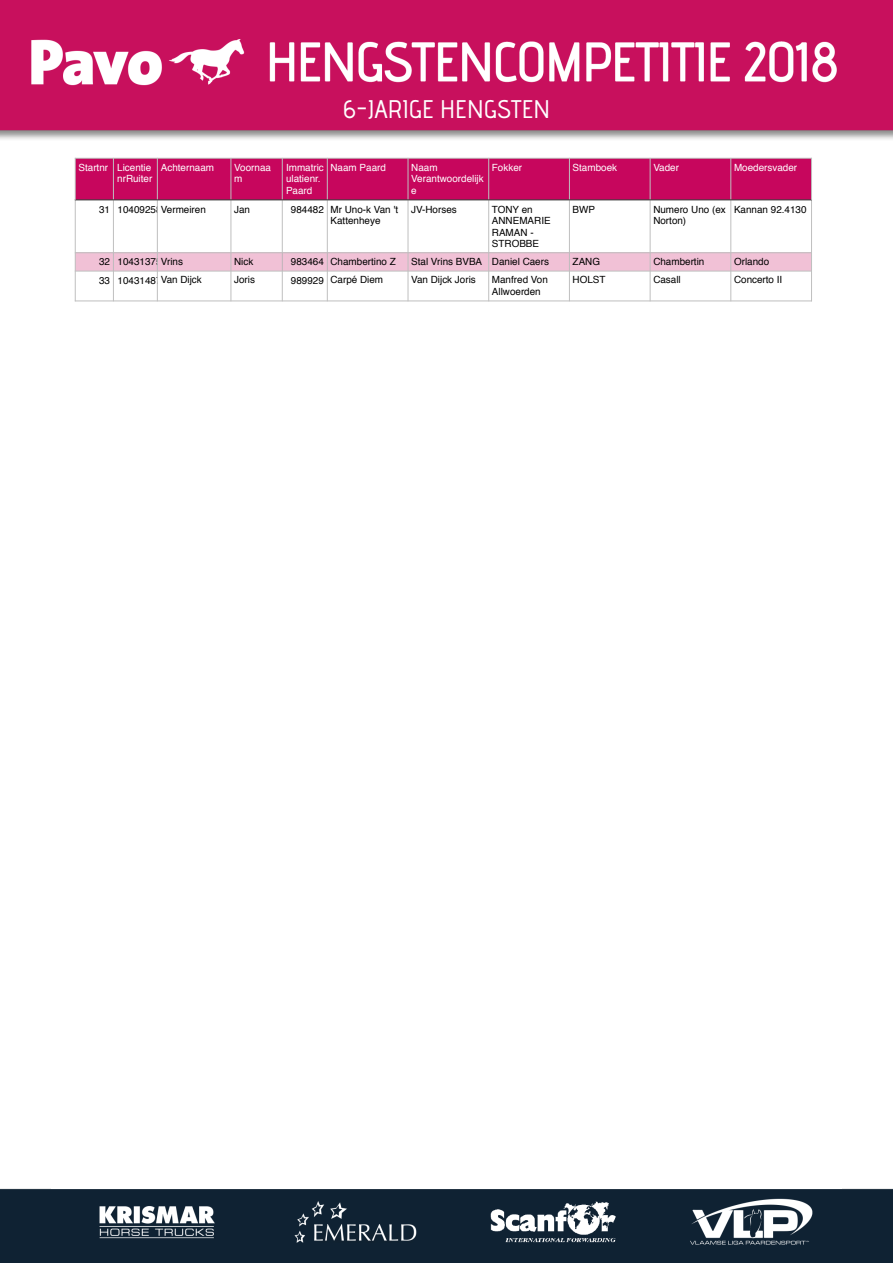
<style>
.page{position:relative;width:893px;height:1263px;background:#fff}
.page>*{position:absolute;margin:0;border:0;box-sizing:border-box;transform-origin:0 0}
.t1{font:25.5px "advent Bd 1";color:#fff}
.t2{font:9.9px/11.6px "Helvetica";color:#000}
.t3{font:9.9px/11.6px "Helvetica";color:#fff}
</style>
<div class="page">
<img style="left:0;top:0;width:893px;height:1263px">
<div style="left:51px;top:147px;width:791px;height:1041px;background:#fff"></div>
<div style="left:75px;top:253px;width:38px;height:18px;background:#f1c1d6"></div>
<div style="left:113px;top:253px;width:44px;height:18px;background:#f1c1d6"></div>
<div style="left:157px;top:253px;width:74px;height:18px;background:#f1c1d6"></div>
<div style="left:231px;top:253px;width:51px;height:18px;background:#f1c1d6"></div>
<div style="left:282px;top:253px;width:45px;height:18px;background:#f1c1d6"></div>
<div style="left:327px;top:253px;width:81px;height:18px;background:#f1c1d6"></div>
<div style="left:408px;top:253px;width:81px;height:18px;background:#f1c1d6"></div>
<div style="left:489px;top:253px;width:80px;height:18px;background:#f1c1d6"></div>
<div style="left:569px;top:253px;width:81px;height:18px;background:#f1c1d6"></div>
<div style="left:650px;top:253px;width:81px;height:18px;background:#f1c1d6"></div>
<div style="left:731px;top:253px;width:80px;height:18px;background:#f1c1d6"></div>
<hr style="left:113px;top:199px;width:1px;height:102px;background:#bfbfbf">
<hr style="left:157px;top:199px;width:1px;height:102px;background:#bfbfbf">
<hr style="left:231px;top:199px;width:1px;height:102px;background:#bfbfbf">
<hr style="left:282px;top:199px;width:1px;height:102px;background:#bfbfbf">
<hr style="left:327px;top:199px;width:1px;height:102px;background:#bfbfbf">
<hr style="left:408px;top:199px;width:1px;height:102px;background:#bfbfbf">
<hr style="left:488px;top:199px;width:1px;height:102px;background:#bfbfbf">
<hr style="left:569px;top:199px;width:1px;height:102px;background:#bfbfbf">
<hr style="left:650px;top:199px;width:1px;height:102px;background:#bfbfbf">
<hr style="left:731px;top:199px;width:1px;height:102px;background:#bfbfbf">
<hr style="left:75px;top:252px;width:737px;height:1px;background:#bfbfbf">
<hr style="left:75px;top:271px;width:737px;height:1px;background:#bfbfbf">
<hr style="left:75px;top:199px;width:1px;height:102px;background:#bfbfbf">
<hr style="left:811px;top:199px;width:1px;height:102px;background:#bfbfbf">
<hr style="left:75px;top:301px;width:737px;height:1px;background:#bfbfbf">
<div style="left:75px;top:158px;width:38px;height:42px;background:#c7065d"></div>
<div style="left:113px;top:158px;width:44px;height:42px;background:#c7065d"></div>
<div style="left:157px;top:158px;width:74px;height:42px;background:#c7065d"></div>
<div style="left:231px;top:158px;width:51px;height:42px;background:#c7065d"></div>
<div style="left:282px;top:158px;width:45px;height:42px;background:#c7065d"></div>
<div style="left:327px;top:158px;width:81px;height:42px;background:#c7065d"></div>
<div style="left:408px;top:158px;width:81px;height:42px;background:#c7065d"></div>
<div style="left:489px;top:158px;width:80px;height:42px;background:#c7065d"></div>
<div style="left:569px;top:158px;width:81px;height:42px;background:#c7065d"></div>
<div style="left:650px;top:158px;width:81px;height:42px;background:#c7065d"></div>
<div style="left:731px;top:158px;width:80px;height:42px;background:#c7065d"></div>
<hr style="left:113px;top:158px;width:1px;height:42px;background:#bfbfbf">
<hr style="left:157px;top:158px;width:1px;height:42px;background:#bfbfbf">
<hr style="left:231px;top:158px;width:1px;height:42px;background:#bfbfbf">
<hr style="left:282px;top:158px;width:1px;height:42px;background:#bfbfbf">
<hr style="left:327px;top:158px;width:1px;height:42px;background:#bfbfbf">
<hr style="left:408px;top:158px;width:1px;height:42px;background:#bfbfbf">
<hr style="left:488px;top:158px;width:1px;height:42px;background:#bfbfbf">
<hr style="left:569px;top:158px;width:1px;height:42px;background:#bfbfbf">
<hr style="left:650px;top:158px;width:1px;height:42px;background:#bfbfbf">
<hr style="left:731px;top:158px;width:1px;height:42px;background:#bfbfbf">
<hr style="left:75px;top:200px;width:737px;height:1px;background:#404040">
<hr style="left:75px;top:158px;width:1px;height:42px;background:#bfbfbf">
<hr style="left:811px;top:158px;width:1px;height:42px;background:#bfbfbf">
<hr style="left:75px;top:158px;width:737px;height:1px;background:#bfbfbf">
<p class="t1" style="left:343px;top:94px;width:209px">6-JARIGE HENGSTEN</p>
<p class="t3" style="left:79px;top:162px;width:75px;text-align:right">Startnr Licentie nrRuiter</p>
<p class="t3" style="left:161px;top:162px;width:55px">Achternaam</p>
<p class="t3" style="left:234px;top:162px;width:38px">Voornaa m</p>
<p class="t3" style="left:286px;top:162px;width:39px">Immatric ulatienr.<br>Paard</p>
<p class="t3" style="left:330px;top:162px;width:57px">Naam Paard</p>
<p class="t3" style="left:411px;top:162px;width:74px">Naam<br>Verantwoordelijk e</p>
<p class="t3" style="left:492px;top:162px;width:32px">Fokker</p>
<p class="t3" style="left:573px;top:162px;width:46px">Stamboek</p>
<p class="t3" style="left:653px;top:162px;width:27px">Vader</p>
<p class="t3" style="left:734px;top:162px;width:65px">Moedersvader</p>
<p class="t2" style="left:99px;top:204px;width:108px">31 10409258Vermeiren</p>
<p class="t2" style="left:234px;top:204px;width:17px">Jan</p>
<p class="t2" style="left:330px;top:204px;width:69px;text-indent:-40px">984482 Mr Uno-k Van 't<br>Kattenheye</p>
<p class="t2" style="left:411px;top:204px;width:47px">JV-Horses</p>
<p class="t2" style="left:492px;top:204px;width:60px">TONY en<br>ANNEMARIE<br>RAMAN -<br>STROBBE</p>
<p class="t2" style="left:573px;top:204px;width:24px">BWP</p>
<p class="t2" style="left:653px;top:204px;width:74px">Numero Uno (ex<br>Norton)</p>
<p class="t2" style="left:734px;top:204px;width:74px">Kannan 92.4130</p>
<p class="t2" style="left:99px;top:256px;width:85px">32 10431375Vrins</p>
<p class="t2" style="left:234px;top:256px;width:21px">Nick</p>
<p class="t2" style="left:291px;top:256px;width:106px">983464 Chambertino Z</p>
<p class="t2" style="left:411px;top:256px;width:139px">Stal Vrins BVBA Daniel Caers</p>
<p class="t2" style="left:573px;top:256px;width:29px">ZANG</p>
<p class="t2" style="left:653px;top:256px;width:53px">Chambertin</p>
<p class="t2" style="left:734px;top:256px;width:37px">Orlando</p>
<p class="t2" style="left:99px;top:275px;width:104px">33 10431487Van Dijck</p>
<p class="t2" style="left:234px;top:275px;width:22px">Joris</p>
<p class="t2" style="left:291px;top:275px;width:94px">989929 Carpé Diem</p>
<p class="t2" style="left:411px;top:275px;width:66px">Van Dijck Joris</p>
<p class="t2" style="left:492px;top:275px;width:58px">Manfred Von<br>Allwoerden</p>
<p class="t2" style="left:573px;top:275px;width:34px">HOLST</p>
<p class="t2" style="left:653px;top:275px;width:29px">Casall</p>
<p class="t2" style="left:734px;top:275px;width:50px">Concerto II</p>
</div>
